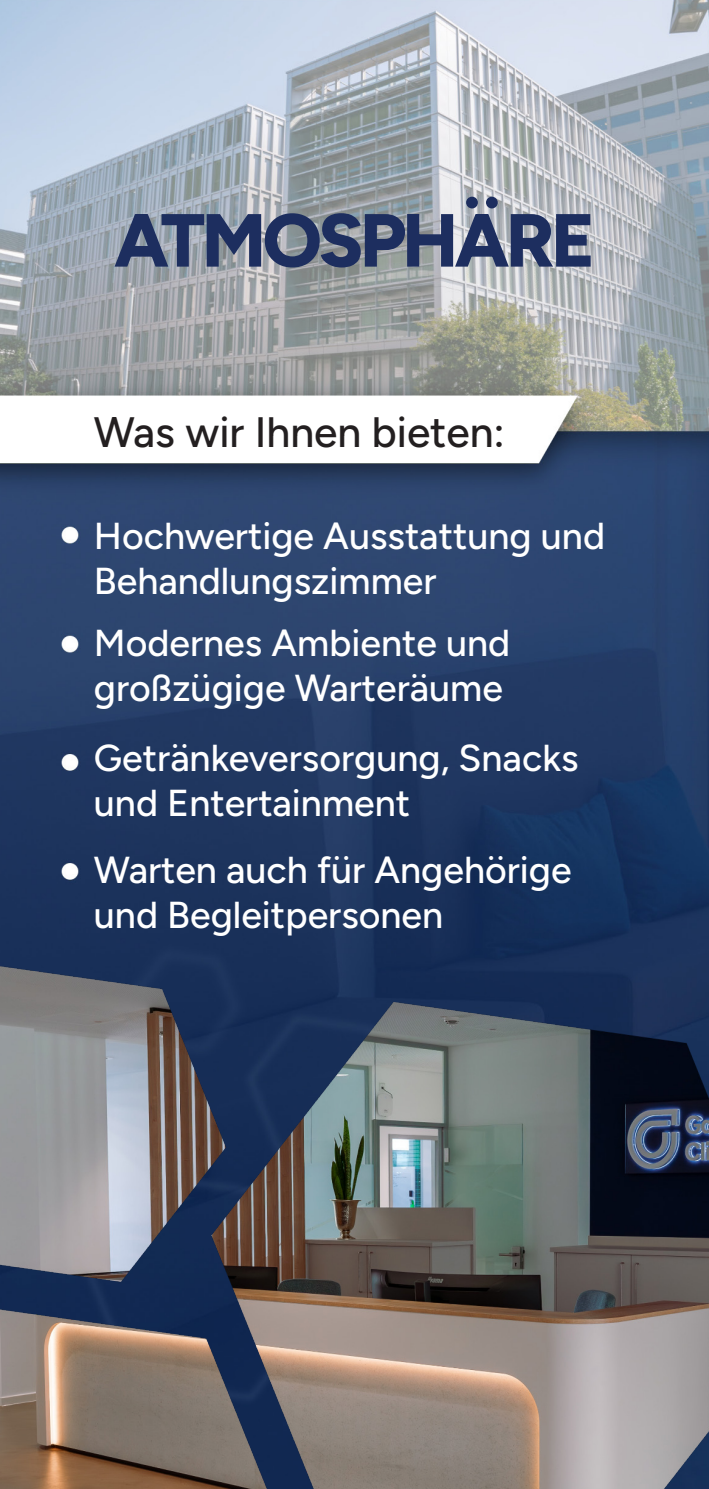
<style>
.page{position:relative;width:709px;height:1489px;background:#fff}
.page>*{position:absolute;margin:0;border:0;box-sizing:border-box;transform-origin:0 0}
.t1{font:800 75px "Figtree";letter-spacing:-.05em;color:#1d2e5f}
.t2{font:500 42.5px "Figtree";color:#231f20}
.t3{font:500 37.5px/45px "Figtree";color:#fff}
</style>
<div class="page">
<img style="left:0;top:0;width:709px;height:907px">
<img style="left:0;top:907px;width:709px;height:581px">
<p class="t1" style="left:114px;top:194px;width:482px">ATMOSPHÄRE</p>
<p class="t2" style="left:94px;top:407px;width:412px">Was wir Ihnen bieten:</p>
<p class="t3" style="left:94px;top:513px;width:512px">Hochwertige Ausstattung und<br>Behandlungszimmer</p>
<p class="t3" style="left:94px;top:620px;width:418px">Modernes Ambiente und</p>
<p class="t3" style="left:94px;top:665px;width:410px">großzügige Warteräume</p>
<p class="t3" style="left:94px;top:735px;width:486px">Getränkeversorgung, Snacks und Entertainment</p>
<p class="t3" style="left:94px;top:847px;width:479px">Warten auch für Angehörige und Begleitpersonen</p>
</div>
